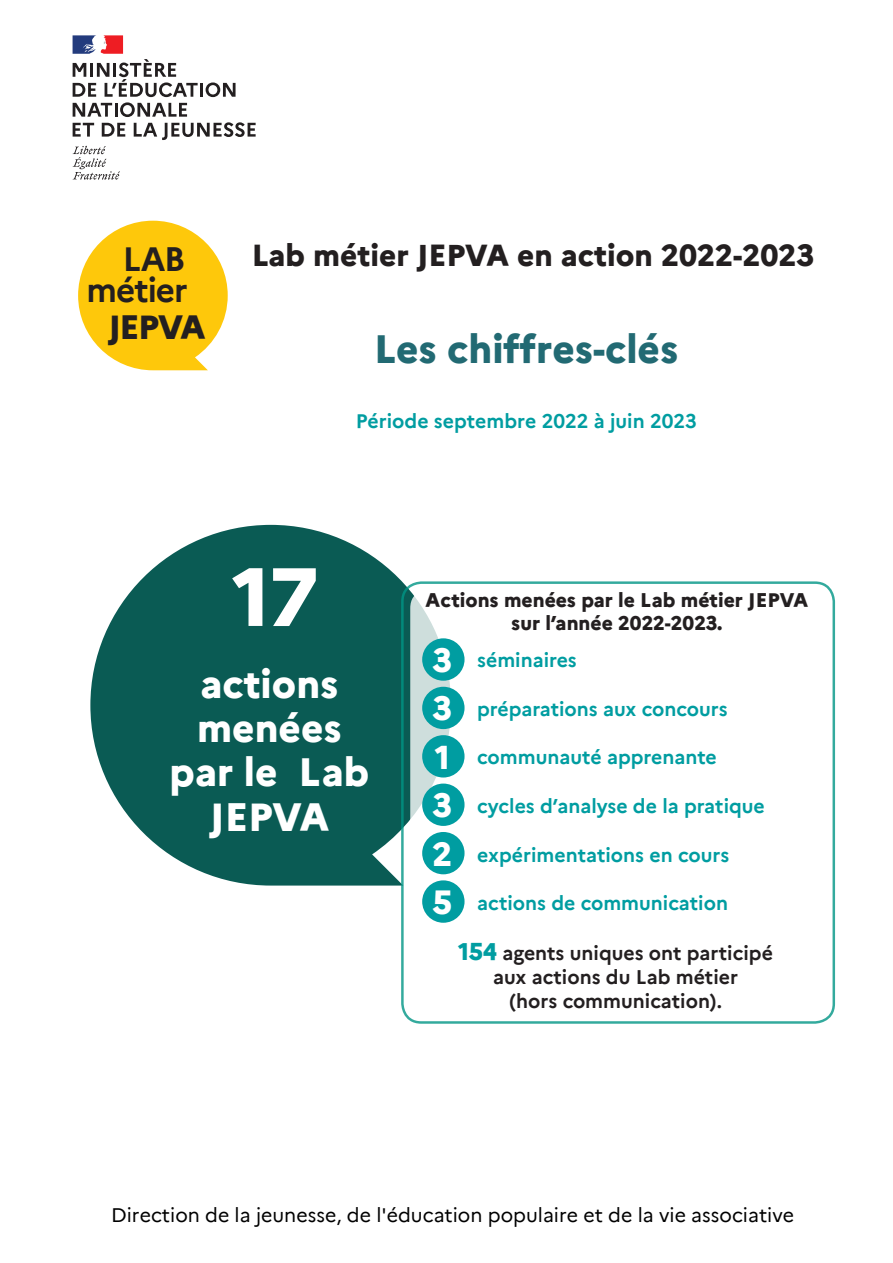
<style>
.page{position:relative;width:893px;height:1263px;background:#fff}
.page>*{position:absolute;margin:0;border:0;box-sizing:border-box;transform-origin:0 0}
.TITRE{font:800 82.5px "Marianne";color:#fff}
.TITRE-2{font:800 39px/44.2px "Marianne";color:#fff;text-align:center}
.sous_titre{font:800 39px "Marianne";color:#226a73}
.t1{font:700 33.3px "Marianne";letter-spacing:-.03em;color:#231f20}
.t2{font:800 33.3px "Marianne";letter-spacing:-.04em;color:#231f20}
.t3{font:800 33px "Marianne";color:#fff}
.sous_titre-2{font:800 30px "Marianne";color:#231f20}
.TITRE-3{font:700 19.5px "Marianne";color:#009da1}
.TITRE-4{font:700 19.5px/24px "Marianne";color:#231f20;text-align:center}
.t4{font:19.5px "Marianne";color:#000}
.TITRE-5{font:800 19.5px "Marianne";color:#231f20}
.sous_titre-3{font:700 19.5px "Marianne";color:#009da1}
.s1{font-weight:800;font-size:24px;color:#009da1}
</style>
<div class="page">
<svg style="left:90px;top:525px;width:330px;height:360px;fill:#0a5b54"></svg>
<div style="left:410px;top:589px;width:432px;height:440px;background:#fff;border-radius:19px"></div>
<div style="left:401px;top:581px;width:434px;height:443px;border:2px solid #009585;border-radius:19px"></div>
<div style="left:422px;top:638px;width:43px;height:43px;background:#009da1;border-radius:50%"></div>
<div style="left:422px;top:687px;width:43px;height:42px;background:#009da1;border-radius:50%"></div>
<div style="left:422px;top:735px;width:43px;height:42px;background:#009da1;border-radius:50%"></div>
<div style="left:422px;top:783px;width:43px;height:43px;background:#009da1;border-radius:50%"></div>
<div style="left:422px;top:832px;width:43px;height:42px;background:#009da1;border-radius:50%"></div>
<div style="left:422px;top:880px;width:43px;height:43px;background:#009da1;border-radius:50%"></div>
<svg style="left:78px;top:221px;width:150px;height:149px"></svg>
<svg style="left:73px;top:146px;width:47px;height:34px"></svg>
<svg style="left:73px;top:35px;width:183px;height:105px"></svg>
<p class="t1" style="left:123px;top:234px;width:64px">LAB</p>
<p class="t1" style="left:86px;top:264px;width:103px">métier</p>
<p class="t2" style="left:108px;top:301px;width:99px">JEPVA</p>
<p class="sous_titre-2" style="left:252px;top:232px;width:564px">Lab métier JEPVA en action 2022-2023</p>
<p class="sous_titre" style="left:374px;top:319px;width:306px">Les chiffres-clés</p>
<p class="sous_titre-3" style="left:356px;top:406px;width:342px">Période septembre 2022 à juin 2023</p>
<p class="TITRE" style="left:232px;top:533px;width:87px">17</p>
<p class="TITRE-5" style="left:425px;top:585px;width:384px">Actions menées par le Lab métier JEPVA</p>
<p class="TITRE-5" style="left:511px;top:608px;width:213px">sur l’année 2022-2023.</p>
<p class="TITRE-2" style="left:170px;top:659px;width:201px">actions menées par le Lab<br>JEPVA</p>
<p class="t3" style="left:433px;top:634px;width:21px">3</p>
<p class="t3" style="left:433px;top:683px;width:21px">3</p>
<p class="t3" style="left:435px;top:731px;width:17px">1</p>
<p class="t3" style="left:433px;top:780px;width:21px">3</p>
<p class="t3" style="left:433px;top:828px;width:21px">2</p>
<p class="t3" style="left:433px;top:877px;width:21px">5</p>
<p class="TITRE-3" style="left:477px;top:645px;width:101px">séminaires</p>
<p class="TITRE-3" style="left:477px;top:693px;width:252px">préparations aux concours</p>
<p class="TITRE-3" style="left:477px;top:742px;width:241px">communauté apprenante</p>
<p class="TITRE-3" style="left:477px;top:791px;width:289px">cycles d’analyse de la pratique</p>
<p class="TITRE-3" style="left:477px;top:840px;width:254px">expérimentations en cours</p>
<p class="TITRE-3" style="left:477px;top:888px;width:252px">actions de communication</p>
<p class="TITRE-4" style="left:458px;top:939px;width:317px"><span class="s1">154</span> agents uniques ont participé aux actions du Lab métier<br>(hors communication).</p>
<p class="t4" style="left:111px;top:1200px;width:684px">Direction de la jeunesse, de l'éducation populaire et de la vie associative</p>
</div>
